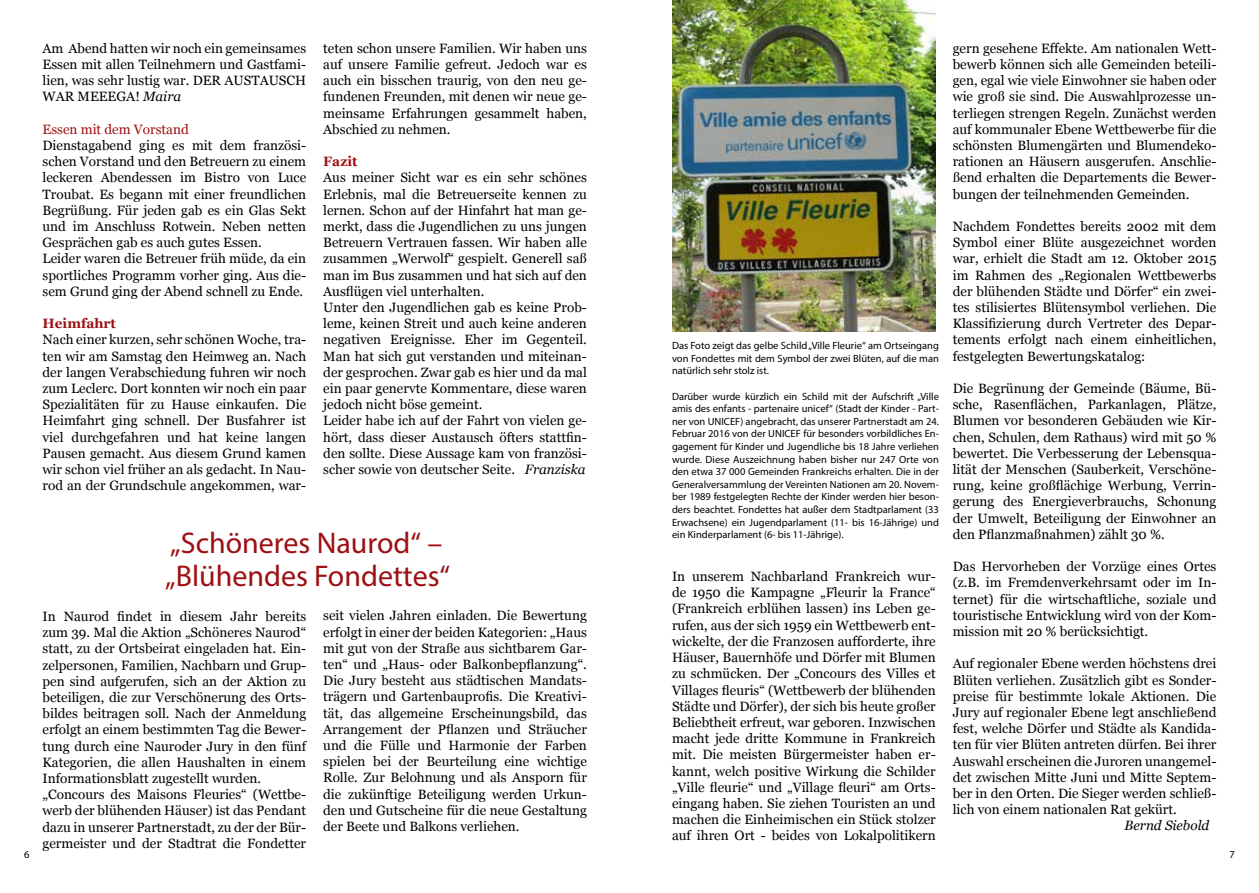
<style>
.page{position:relative;width:1259px;height:893px;background:#fff}
.page>*{position:absolute;margin:0;border:0;box-sizing:border-box;transform-origin:0 0}
.t1{font:30px/33px "Myriad Pro";color:#9d0f12}
.t2{font:13.5px/16.2px "Georgia";color:#000;text-align:justify}
.t3{font:13.5px "Georgia";color:#9d0f12}
.t4{font:700 13.5px "Georgia";color:#9d0f12}
.t5{font:italic 13.5px "Georgia";color:#000}
.t6{font:10.5px/12.6px "Myriad Pro";color:#000;text-align:justify}
.s1{font-style:italic}
</style>
<div class="page">
<img style="left:673px;top:0;width:262px;height:332px">
<p class="t2" style="left:952px;top:39px;width:265px">gern gesehene Effekte. Am nationalen Wett&shy;bewerb können sich alle Gemeinden beteili&shy;gen, egal wie viele Einwohner sie haben oder wie groß sie sind. Die Auswahlprozesse un&shy;terliegen strengen Regeln. Zunächst werden auf kommunaler Ebene Wettbewerbe für die schönsten Blumengärten und Blumendeko&shy;rationen an Häusern ausgerufen. Anschlie&shy;ßend erhalten die Departements die Bewer&shy;bungen der teilnehmenden Gemeinden.</p>
<p class="t2" style="left:952px;top:218px;width:265px">Nachdem Fondettes bereits 2002 mit dem Symbol einer Blüte ausgezeichnet worden war, erhielt die Stadt am 12. Oktober 2015 im Rahmen des „Regionalen Wettbewerbs der blühenden Städte und Dörfer“ ein zwei&shy;tes stilisiertes Blütensymbol verliehen. Die Klassifizierung durch Vertreter des Depar&shy;tements erfolgt nach einem einheitlichen, festgelegten Bewertungskatalog:</p>
<p class="t2" style="left:952px;top:380px;width:265px">Die Begrünung der Gemeinde (Bäume, Bü&shy;sche, Rasenflächen, Parkanlagen, Plätze, Blumen vor besonderen Gebäuden wie Kir&shy;chen, Schulen, dem Rathaus) wird mit 50 % bewertet. Die Verbesserung der Lebensqua&shy;lität der Menschen (Sauberkeit, Verschöne&shy;rung, keine großflächige Werbung, Verrin&shy;gerung des Energieverbrauchs, Schonung der Umwelt, Beteiligung der Einwohner an den Pflanzmaßnahmen) zählt 30 %.</p>
<p class="t2" style="left:952px;top:558px;width:265px">Das Hervorheben der Vorzüge eines Ortes (z.B. im Fremdenverkehrsamt oder im In&shy;ternet) für die wirtschaftliche, soziale und touristische Entwicklung wird von der Kom&shy;mission mit 20 % berücksichtigt.</p>
<p class="t2" style="left:952px;top:655px;width:265px">Auf regionaler Ebene werden höchstens drei Blüten verliehen. Zusätzlich gibt es Sonder&shy;preise für bestimmte lokale Aktionen. Die Jury auf regionaler Ebene legt anschließend fest, welche Dörfer und Städte als Kandida&shy;ten für vier Blüten antreten dürfen. Bei ihrer Auswahl erscheinen die Juroren unangemel&shy;det zwischen Mitte Juni und Mitte Septem&shy;ber in den Orten. Die Sieger werden schließ&shy;lich von einem nationalen Rat gekürt.</p>
<p class="t5" style="left:1124px;top:816px;width:86px">Bernd Siebold</p>
<p class="t2" style="left:43px;top:39px;width:265px">Am Abend hatten wir noch ein gemeinsames Essen mit allen Teilnehmern und Gastfami&shy;lien, was sehr lustig war. DER AUSTAUSCH WAR MEEEGA! <span class="s1">Maira</span></p>
<p class="t3" style="left:43px;top:119px;width:148px">Essen mit dem Vorstand</p>
<p class="t2" style="left:43px;top:137px;width:265px;text-align:left">Dienstagabend ging es mit dem französi&shy;schen Vorstand und den Betreuern zu einem leckeren Abendessen im Bistro von Luce Troubat. Es begann mit einer freundlichen Begrüßung. Für jeden gab es ein Glas Sekt und im Anschluss Rotwein. Neben netten Gesprächen gab es auch gutes Essen.<br>Leider waren die Betreuer früh müde, da ein sportliches Programm vorher ging. Aus die&shy;sem Grund ging der Abend schnell zu Ende.</p>
<p class="t4" style="left:43px;top:313px;width:75px">Heimfahrt</p>
<p class="t2" style="left:43px;top:331px;width:265px">Nach einer kurzen, sehr schönen Woche, tra&shy;ten wir am Samstag den Heimweg an. Nach der langen Verabschiedung fuhren wir noch zum Leclerc. Dort konnten wir noch ein paar Spezialitäten für zu Hause einkaufen. Die Heimfahrt ging schnell. Der Busfahrer ist viel durchgefahren und hat keine langen Pausen gemacht. Aus diesem Grund kamen wir schon viel früher an als gedacht. In Nau&shy;rod an der Grundschule angekommen, war-</p>
<p class="t2" style="left:323px;top:39px;width:265px">teten schon unsere Familien. Wir haben uns auf unsere Familie gefreut. Jedoch war es auch ein bisschen traurig, von den neu ge&shy;fundenen Freunden, mit denen wir neue ge&shy;meinsame Erfahrungen gesammelt haben, Abschied zu nehmen.</p>
<p class="t4" style="left:323px;top:151px;width:36px">Fazit</p>
<p class="t2" style="left:323px;top:169px;width:265px;text-align:left">Aus meiner Sicht war es ein sehr schönes Erlebnis, mal die Betreuerseite kennen zu lernen. Schon auf der Hinfahrt hat man ge&shy;merkt, dass die Jugendlichen zu uns jungen Betreuern Vertrauen fassen. Wir haben alle zusammen „Werwolf“ gespielt. Generell saß man im Bus zusammen und hat sich auf den Ausflügen viel unterhalten.<br>Unter den Jugendlichen gab es keine Prob&shy;leme, keinen Streit und auch keine anderen negativen Ereignisse. Eher im Gegenteil.<br>Man hat sich gut verstanden und miteinan&shy;der gesprochen. Zwar gab es hier und da mal ein paar genervte Kommentare, diese waren jedoch nicht böse gemeint.<br>Leider habe ich auf der Fahrt von vielen ge&shy;hört, dass dieser Austausch öfters stattfin&shy;den sollte. Diese Aussage kam von französi&shy;scher sowie von deutscher Seite. <span class="s1">Franziska</span></p>
<p class="t6" style="left:672px;top:339px;width:268px">Das Foto zeigt das gelbe Schild „Ville Fleurie“ am Ortseingang von Fondettes mit dem Symbol der zwei Blüten, auf die man natürlich sehr stolz ist.</p>
<p class="t6" style="left:672px;top:390px;width:268px">Darüber wurde kürzlich ein Schild mit der Aufschrift „Ville amis des enfants - partenaire unicef“ (Stadt der Kinder - Part&shy;ner von UNICEF) angebracht, das unserer Partnerstadt am 24.<br>Februar 2016 von der UNICEF für besonders vorbildliches En&shy;gagement für Kinder und Jugendliche bis 18 Jahre verliehen wurde. Diese Auszeichnung haben bisher nur 247 Orte von den etwa 37 000 Gemeinden Frankreichs erhalten. Die in der Generalversammlung der Vereinten Nationen am 20. Novem&shy;ber 1989 festgelegten Rechte der Kinder werden hier beson&shy;ders beachtet. Fondettes hat außer dem Stadtparlament (33<br>Erwachsene) ein Jugendparlament (11- bis 16-Jährige) und ein Kinderparlament (6- bis 11-Jährige).</p>
<h1 class="t1" style="left:165px;top:526px;width:287px">„Schöneres Naurod“ – „Blühendes Fondettes“</h1>
<p class="t2" style="left:672px;top:568px;width:265px">In unserem Nachbarland Frankreich wur&shy;de 1950 die Kampagne „Fleurir la France“ (Frankreich erblühen lassen) ins Leben ge&shy;rufen, aus der sich 1959 ein Wettbewerb ent&shy;wickelte, der die Franzosen aufforderte, ihre Häuser, Bauernhöfe und Dörfer mit Blumen zu schmücken. Der „Concours des Villes et Villages fleuris“ (Wettbewerb der blühenden Städte und Dörfer), der sich bis heute großer Beliebtheit erfreut, war geboren. Inzwischen macht jede dritte Kommune in Frankreich mit. Die meisten Bürgermeister haben er&shy;kannt, welch positive Wirkung die Schilder „Ville fleurie“ und „Village fleuri“ am Orts&shy;eingang haben. Sie ziehen Touristen an und machen die Einheimischen ein Stück stolzer auf ihren Ort - beides von Lokalpolitikern</p>
<p class="t2" style="left:43px;top:608px;width:265px;text-align:left">In Naurod findet in diesem Jahr bereits zum 39. Mal die Aktion „Schöneres Naurod“ statt, zu der Ortsbeirat eingeladen hat. Ein&shy;zelpersonen, Familien, Nachbarn und Grup&shy;pen sind aufgerufen, sich an der Aktion zu beteiligen, die zur Verschönerung des Orts&shy;bildes beitragen soll. Nach der Anmeldung erfolgt an einem bestimmten Tag die Bewer&shy;tung durch eine Nauroder Jury in den fünf Kategorien, die allen Haushalten in einem Informationsblatt zugestellt wurden. „Concours des Maisons Fleuries“ (Wettbe&shy;werb der blühenden Häuser) ist das Pendant dazu in unserer Partnerstadt, zu der der Bür&shy;germeister und der Stadtrat die Fondetter</p>
<p class="t2" style="left:323px;top:607px;width:265px">seit vielen Jahren einladen. Die Bewertung erfolgt in einer der beiden Kategorien: „Haus mit gut von der Straße aus sichtbarem Gar&shy;ten“ und „Haus- oder Balkonbepflanzung“.<br>Die Jury besteht aus städtischen Mandats&shy;trägern und Gartenbauprofis. Die Kreativi&shy;tät, das allgemeine Erscheinungsbild, das Arrangement der Pflanzen und Sträucher und die Fülle und Harmonie der Farben spielen bei der Beurteilung eine wichtige Rolle. Zur Belohnung und als Ansporn für die zukünftige Beteiligung werden Urkun&shy;den und Gutscheine für die neue Gestaltung der Beete und Balkons verliehen.</p>
<p class="t6" style="left:24px;top:848px;width:7px">6</p>
<p class="t6" style="left:1229px;top:848px;width:7px">7</p>
</div>
